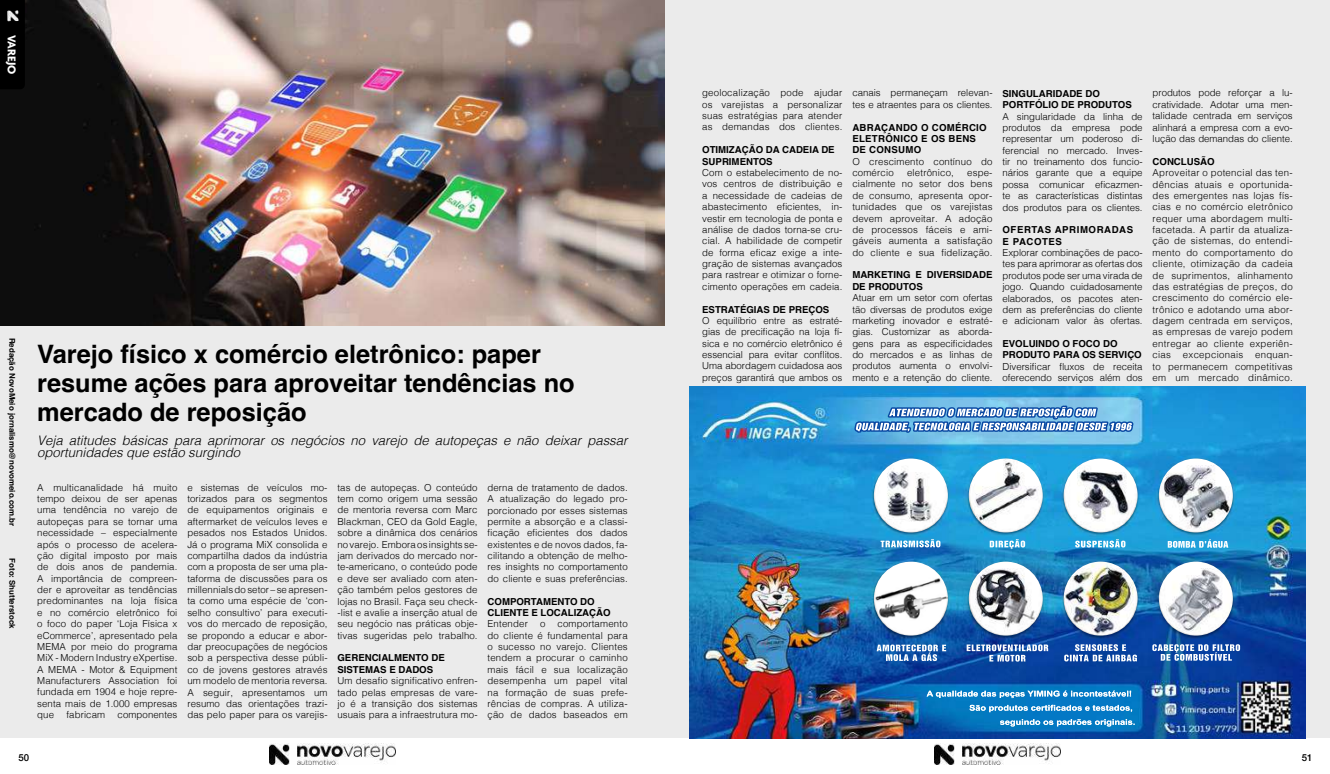
<style>
.page{position:relative;width:1330px;height:774px;background:#fff}
.page>*{position:absolute;margin:0;border:0;box-sizing:border-box;transform-origin:0 0}
.t1{font:700 25.38px/28.9px "Helvetica";color:#000}
.t2{font:italic 300 13.12px/12.2px "Helvetica";color:#000}
.t3{font:700 12.25px "Agenda";color:#fff}
.t4{font:300 9.62px/11.4px "Helvetica";letter-spacing:.01em;color:#000;text-align:justify}
.t5{font:700 9.62px/11.4px "Helvetica";color:#000}
.t6{font:700 9.62px/11.4px "Helvetica";letter-spacing:.03em;color:#000}
.t7{font:700 9.62px/11.4px "Helvetica";letter-spacing:.06em;color:#000}
.t8{font:500 9.62px "Helvetica Neue";color:#000}
.t9{font:700 7.88px "Helvetica";color:#000}
</style>
<div class="page">
<div style="left:0;top:0;width:665px;height:774px;background:#ebebeb"></div>
<div style="left:665px;top:0;width:664px;height:774px;background:#ebebeb"></div>
<div style="left:0;top:739px;width:665px;height:35px;background:#fff"></div>
<div style="left:665px;top:739px;width:664px;height:35px;background:#fff"></div>
<img style="left:269px;top:744px;width:127px;height:21px">
<img style="left:934px;top:744px;width:126px;height:21px">
<img style="left:0;top:0;width:665px;height:325px">
<div style="left:0;top:0;width:25px;height:89px;background:#000"></div>
<img style="left:690px;top:387px;width:615px;height:352px">
<img style="left:874px;top:458px;width:73px;height:74px;border-radius:37px">
<img style="left:968px;top:562px;width:74px;height:74px;border-radius:37px">
<img style="left:968px;top:458px;width:74px;height:74px;border-radius:37px">
<img style="left:1063px;top:458px;width:74px;height:74px;border-radius:37px">
<img style="left:1158px;top:458px;width:74px;height:74px;border-radius:37px">
<img style="left:874px;top:562px;width:73px;height:74px;border-radius:37px">
<img style="left:1063px;top:562px;width:74px;height:74px;border-radius:37px">
<img style="left:1158px;top:562px;width:74px;height:74px;border-radius:37px">
<img style="left:1018px;top:406px;width:79px;height:14px">
<img style="left:938px;top:407px;width:149px;height:9px">
<p class="t3" style="left:18px;top:35px;width:41px;rotate:90deg">VAREJO</p>
<p class="t9" style="left:17px;top:338px;width:189px;rotate:90deg">Redação NovoMeio jornalismo@novomeio.com.br</p>
<p class="t9" style="left:17px;top:558px;width:72px;rotate:90deg">Foto: Shutterstock</p>
<h1 class="t1" style="left:37px;top:342px;width:539px">Varejo físico x comércio eletrônico: paper resume ações para aproveitar tendências no mercado de reposição</h1>
<h2 class="t2" style="left:37px;top:434px;width:592px">Veja atitudes básicas para aprimorar os negócios no varejo de autopeças e não deixar passar oportunidades que estão surgindo</h2>
<p class="t4" style="left:37px;top:481px;width:142px">A multicanalidade há muito tempo deixou de ser apenas uma tendência no varejo de autopeças para se tornar uma necessidade – especialmente após o processo de acelera&shy;ção digital imposto por mais de dois anos de pandemia.<br>A importância de compreen&shy;der e aproveitar as tendências predominantes na loja física e no comércio eletrônico foi o foco do paper ‘Loja Física x eCommerce’, apresentado pela MEMA por meio do programa MiX - Modern Industry eXpertise.<br>A MEMA - Motor &amp; Equipment Manufacturers Association foi fundada em 1904 e hoje repre&shy;senta mais de 1.000 empresas que</p>
<p class="t4" style="left:187px;top:481px;width:142px">e sistemas de veículos mo&shy;torizados para os segmentos de equipamentos originais e aftermarket de veículos leves e pesados nos Estados Unidos.<br>Já o programa MiX consolida e compartilha dados da indústria com a proposta de ser uma pla&shy;taforma de discussões para os millennials do setor – se apresen&shy;ta como uma espécie de ‘con&shy;selho consultivo’ para executi&shy;vos do mercado de reposição, se propondo a educar e abor&shy;dar preocupações de negócios sob a perspectiva desse públi&shy;co de jovens gestores através um modelo de mentoria reversa.<br>A seguir, apresentamos um resumo das orientações trazi&shy;das pelo paper para os varejis-</p>
<p class="t4" style="left:337px;top:481px;width:142px">tas de autopeças. O conteúdo tem como origem uma sessão de mentoria reversa com Marc Blackman, CEO da Gold Eagle, sobre a dinâmica dos cenários no varejo. Embora os insights se&shy;jam derivados do mercado nor&shy;te-americano, o conteúdo pode e deve ser avaliado com aten&shy;ção também pelos gestores de lojas no Brasil. Faça seu check--list e avalie a inserção atual de seu negócio nas práticas obje&shy;tivas sugeridas pelo trabalho.</p>
<p class="t4" style="left:487px;top:481px;width:142px">derna de tratamento de dados.<br>A atualização do legado pro&shy;porcionado por esses sistemas permite a absorção e a classi&shy;ficação eficientes dos dados existentes e de novos dados, fa&shy;cilitando a obtenção de melho&shy;res insights no comportamento do cliente e suas preferências.</p>
<p class="t5" style="left:487px;top:596px;width:124px">COMPORTAMENTO DO<br>CLIENTE E LOCALIZAÇÃO</p>
<p class="t4" style="left:487px;top:617px;width:42px">Entender</p>
<p class="t4" style="left:540px;top:617px;width:7px">o</p>
<p class="t4" style="left:487px;top:617px;width:142px;text-indent:70px">comportamento do cliente é fundamental para o sucesso no varejo. Clientes tendem a procurar o caminho mais fácil e sua localização desempenha um papel vital na formação de suas prefe&shy;rências de compras. A utiliza&shy;ção de dados baseados em</p>
<p class="t5" style="left:337px;top:653px;width:109px">GERENCIALMENTO DE<br>SISTEMAS E DADOS</p>
<p class="t4" style="left:337px;top:674px;width:142px">Um desafio significativo enfren&shy;tado pelas empresas de vare&shy;jo é a transição dos sistemas usuais para a infraestrutura mo-</p>
<p class="t4" style="left:66px;top:708px;width:40px">fabricam</p>
<p class="t4" style="left:118px;top:708px;width:61px">componentes</p>
<p class="t4" style="left:702px;top:87px;width:142px">geolocalização pode ajudar os varejistas a personalizar suas estratégias para atender as demandas dos clientes.</p>
<p class="t5" style="left:702px;top:145px;width:134px">OTIMIZAÇÃO DA CADEIA DE<br>SUPRIMENTOS</p>
<p class="t4" style="left:702px;top:166px;width:142px">Com o estabelecimento de no&shy;vos centros de distribuição e a necessidade de cadeias de abastecimento eficientes, in&shy;vestir em tecnologia de ponta e análise de dados torna-se cru&shy;cial. A habilidade de competir de forma eficaz exige a inte&shy;gração de sistemas avançados para rastrear e otimizar o forne&shy;cimento operações em cadeia.</p>
<p class="t5" style="left:702px;top:304px;width:129px">ESTRATÉGIAS DE PREÇOS</p>
<p class="t4" style="left:702px;top:314px;width:142px">O equilíbrio entre as estraté&shy;gias de precificação na loja fí&shy;sica e no comércio eletrônico é essencial para evitar conflitos.<br>Uma abordagem cuidadosa aos preços garantirá que ambos os</p>
<p class="t4" style="left:852px;top:87px;width:142px">canais permaneçam relevan&shy;tes e atraentes para os clientes.</p>
<p class="t6" style="left:852px;top:123px;width:136px">ABRAÇANDO O COMÉRCIO<br>ELETRÔNICO E OS BENS<br>DE CONSUMO</p>
<p class="t4" style="left:852px;top:155px;width:142px">O crescimento contínuo do comércio</p>
<p class="t4" style="left:907px;top:166px;width:48px">eletrônico,</p>
<p class="t4" style="left:852px;top:166px;width:142px;text-indent:115px">espe&shy;cialmente no setor dos bens de consumo, apresenta opor&shy;tunidades que os varejistas devem aproveitar. A adoção de processos fáceis e ami&shy;gáveis aumenta a satisfação do cliente e sua fidelização.</p>
<p class="t5" style="left:852px;top:270px;width:142px">MARKETING E DIVERSIDADE<br>DE PRODUTOS</p>
<p class="t4" style="left:852px;top:291px;width:142px">Atuar em um setor com ofertas tão diversas de produtos exige marketing inovador e estraté&shy;gias. Customizar as aborda&shy;gens para as especificidades do mercados e as linhas de produtos aumenta o envolvi&shy;mento e a retenção do cliente.</p>
<p class="t5" style="left:1002px;top:89px;width:131px">SINGULARIDADE DO<br>PORTFÓLIO DE PRODUTOS</p>
<p class="t4" style="left:1002px;top:110px;width:142px">A singularidade da linha de produtos da empresa pode representar um poderoso di&shy;ferencial no mercado. Inves&shy;tir no treinamento dos funcio&shy;nários garante que a equipe possa comunicar eficazmen&shy;te as características distintas dos produtos para os clientes.</p>
<p class="t7" style="left:1002px;top:225px;width:132px">OFERTAS APRIMORADAS<br>E PACOTES</p>
<p class="t4" style="left:1002px;top:246px;width:142px">Explorar combinações de paco&shy;tes para aprimorar as ofertas dos produtos pode ser uma virada de jogo. Quando cuidadosamente elaborados, os pacotes aten&shy;dem as preferências do cliente e adicionam valor às ofertas.</p>
<p class="t5" style="left:1002px;top:339px;width:141px">EVOLUINDO O FOCO DO<br>PRODUTO PARA OS SERVIÇO</p>
<p class="t4" style="left:1002px;top:360px;width:142px">Diversificar fluxos de receita oferecendo serviços além dos</p>
<p class="t4" style="left:1152px;top:87px;width:142px">produtos pode reforçar a lu&shy;cratividade. Adotar uma men&shy;talidade centrada em serviços alinhará a empresa com a evo&shy;lução das demandas do cliente.</p>
<p class="t5" style="left:1152px;top:157px;width:64px">CONCLUSÃO</p>
<p class="t4" style="left:1152px;top:166px;width:142px">Aproveitar o potencial das ten&shy;dências atuais e oportunida&shy;des emergentes nas lojas fís&shy;cias e no comércio eletrônico requer uma abordagem multi&shy;facetada. A partir da atualiza&shy;ção de sistemas, do entendi&shy;mento do comportamento do cliente, otimização da cadeia de suprimentos, alinhamento das estratégias de preços, do crescimento do comércio ele&shy;trônico e adotando uma abor&shy;dagem centrada em serviços, as empresas de varejo podem entregar ao cliente experiên&shy;cias excepcionais enquan&shy;to permanecem competitivas em um mercado dinâmico.</p>
<p class="t8" style="left:19px;top:750px;width:12px">50</p>
<p class="t8" style="left:1301px;top:750px;width:12px">51</p>
</div>
